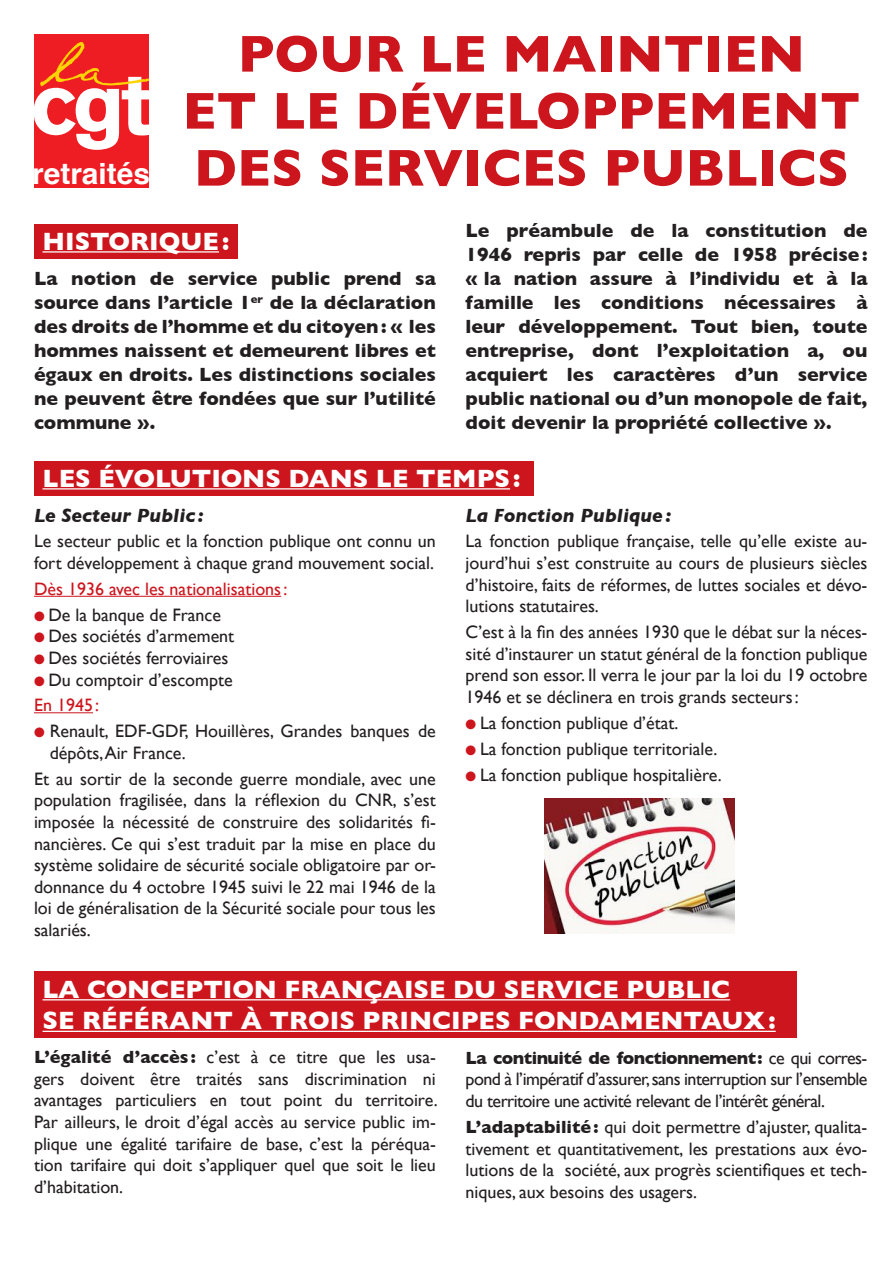
<style>
.page{position:relative;width:893px;height:1263px;background:#fff}
.page>*{position:absolute;margin:0;border:0;box-sizing:border-box;transform-origin:0 0}
.t1{font:700 52.5px/57px "Gill Sans";color:#cd151d;text-align:center}
.t2{font:700 29.25px "Helvetica";color:#fff}
.t3{font:700 25.5px/31.5px "Gill Sans";color:#fff}
.t4{font:700 19.5px/24px "Gill Sans";color:#231f20;text-align:justify}
.t5{font:italic 700 19.5px "Gill Sans";color:#231f20}
.t6{font:18px/21.6px "Gill Sans";color:#231f20;text-align:justify}
.t7{font:18px "Gill Sans";color:#cd151d}
.s1{color:#cd151d}
.s2{font-weight:700}
</style>
<div class="page">
<div style="left:34px;top:34px;width:115px;height:153px;background:#ee1d23"></div>
<svg style="left:34px;top:42px;width:115px;height:108px"></svg>
<hr style="left:34px;top:596px;width:247px;height:1px;background:#cd151d">
<hr style="left:34px;top:712px;width:59px;height:1px;background:#cd151d">
<div style="left:34px;top:224px;width:204px;height:34px;background:#cd151d"></div>
<hr style="left:43px;top:251px;width:176px;height:2px;background:#fff">
<div style="left:34px;top:461px;width:500px;height:34px;background:#cd151d"></div>
<hr style="left:43px;top:488px;width:467px;height:1px;background:#fff">
<div style="left:34px;top:972px;width:762px;height:66px;background:#cd151d"></div>
<hr style="left:43px;top:999px;width:687px;height:1px;background:#fff">
<hr style="left:43px;top:1031px;width:733px;height:1px;background:#fff">
<img style="left:544px;top:798px;width:191px;height:135px">
<p class="t2" style="left:32px;top:154px;width:119px">retraités</p>
<p class="t1" style="left:183px;top:25px;width:679px">POUR LE MAINTIEN<br>ET LE DÉVELOPPEMENT</p>
<p class="t1" style="left:194px;top:139px;width:657px">DES SERVICES PUBLICS</p>
<p class="t3" style="left:43px;top:225px;width:188px">HISTORIQUE:</p>
<p class="t4" style="left:34px;top:267px;width:403px">La notion de service public prend sa source dans l’article 1<sup>er</sup> de la déclaration des droits de l’homme et du citoyen: « les hommes naissent et demeurent libres et égaux en droits. Les distinctions sociales ne peuvent être fondées que sur l’utilité commune ».</p>
<p class="t4" style="left:466px;top:219px;width:403px">Le préambule de la constitution de 1946 repris par celle de 1958 précise: « la nation assure à l’individu et à la famille les conditions nécessaires à leur développement. Tout bien, toute entreprise, dont l’exploitation a, ou acquiert les caractères d’un service public national ou d’un monopole de fait, doit devenir la propriété collective ».</p>
<p class="t3" style="left:43px;top:462px;width:479px">LES ÉVOLUTIONS DANS LE TEMPS:</p>
<p class="t5" style="left:34px;top:504px;width:171px">Le Secteur Public:</p>
<p class="t6" style="left:34px;top:530px;width:403px">Le secteur public et la fonction publique ont connu un fort développement à chaque grand mouvement social.</p>
<p class="t7" style="left:34px;top:578px;width:255px">Dès 1936 avec les nationalisations:</p>
<p class="t6" style="left:34px;top:604px;width:189px"><span class="s1">●</span> De la banque de France</p>
<p class="t6" style="left:34px;top:625px;width:202px"><span class="s1">●</span> Des sociétés d’armement</p>
<p class="t6" style="left:34px;top:647px;width:196px"><span class="s1">●</span> Des sociétés ferroviaires</p>
<p class="t6" style="left:34px;top:668px;width:200px"><span class="s1">●</span> Du comptoir d’escompte</p>
<p class="t7" style="left:34px;top:695px;width:67px">En 1945:</p>
<p class="t6" style="left:50px;top:720px;width:388px;text-indent:-16px"><span class="s1">●</span> Renault, EDF-GDF, Houillères, Grandes banques de dépôts, Air France.</p>
<p class="t6" style="left:34px;top:768px;width:403px">Et au sortir de la seconde guerre mondiale, avec une population fragilisée, dans la réflexion du CNR, s’est imposée la nécessité de construire des solidarités fi&shy;nancières. Ce qui s’est traduit par la mise en place du système solidaire de sécurité sociale obligatoire par or&shy;donnance du 4 octobre 1945 suivi le 22 mai 1946 de la loi de généralisation de la Sécurité sociale pour tous les salariés.</p>
<p class="t5" style="left:466px;top:504px;width:207px">La Fonction Publique:</p>
<p class="t6" style="left:466px;top:530px;width:403px">La fonction publique française, telle qu’elle existe au&shy;jourd’hui s’est construite au cours de plusieurs siècles d’histoire, faits de réformes, de luttes sociales et dévo&shy;lutions statutaires.</p>
<p class="t6" style="left:466px;top:621px;width:403px">C’est à la fin des années 1930 que le débat sur la néces&shy;sité d’instaurer un statut général de la fonction publique prend son essor. Il verra le jour par la loi du 19 octobre 1946 et se déclinera en trois grands secteurs:</p>
<p class="t6" style="left:466px;top:712px;width:214px"><span class="s1">●</span> La fonction publique d’état.</p>
<p class="t6" style="left:466px;top:738px;width:253px"><span class="s1">●</span> La fonction publique territoriale.</p>
<p class="t6" style="left:466px;top:763px;width:258px"><span class="s1">●</span> La fonction publique hospitalière.</p>
<p class="t3" style="left:43px;top:973px;width:735px">LA CONCEPTION FRANÇAISE DU SERVICE PUBLIC<br>SE RÉFÉRANT À TROIS PRINCIPES FONDAMENTAUX:</p>
<p class="t6" style="left:34px;top:1046px;width:405px"><span class="s2">L’égalité d’accès :</span> c’est à ce titre que les usa&shy;gers doivent être traités sans discrimination ni avantages particuliers en tout point du territoire.<br>Par ailleurs, le droit d’égal accès au service public im&shy;plique une égalité tarifaire de base, c’est la péréqua&shy;tion tarifaire qui doit s’appliquer quel que soit le lieu d’habitation.</p>
<p class="t6" style="left:466px;top:1047px;width:403px"><span class="s2">La continuité de fonctionnement:</span> ce qui corres&shy;pond à l’impératif d’assurer, sans interruption sur l’ensemble du territoire une activité relevant de l’intérêt général.</p>
<p class="t6" style="left:466px;top:1116px;width:403px"><span class="s2">L’adaptabilité:</span> qui doit permettre d’ajuster, qualita&shy;tivement et quantitativement, les prestations aux évo&shy;lutions de la société, aux progrès scientifiques et tech&shy;niques, aux besoins des usagers.</p>
</div>
